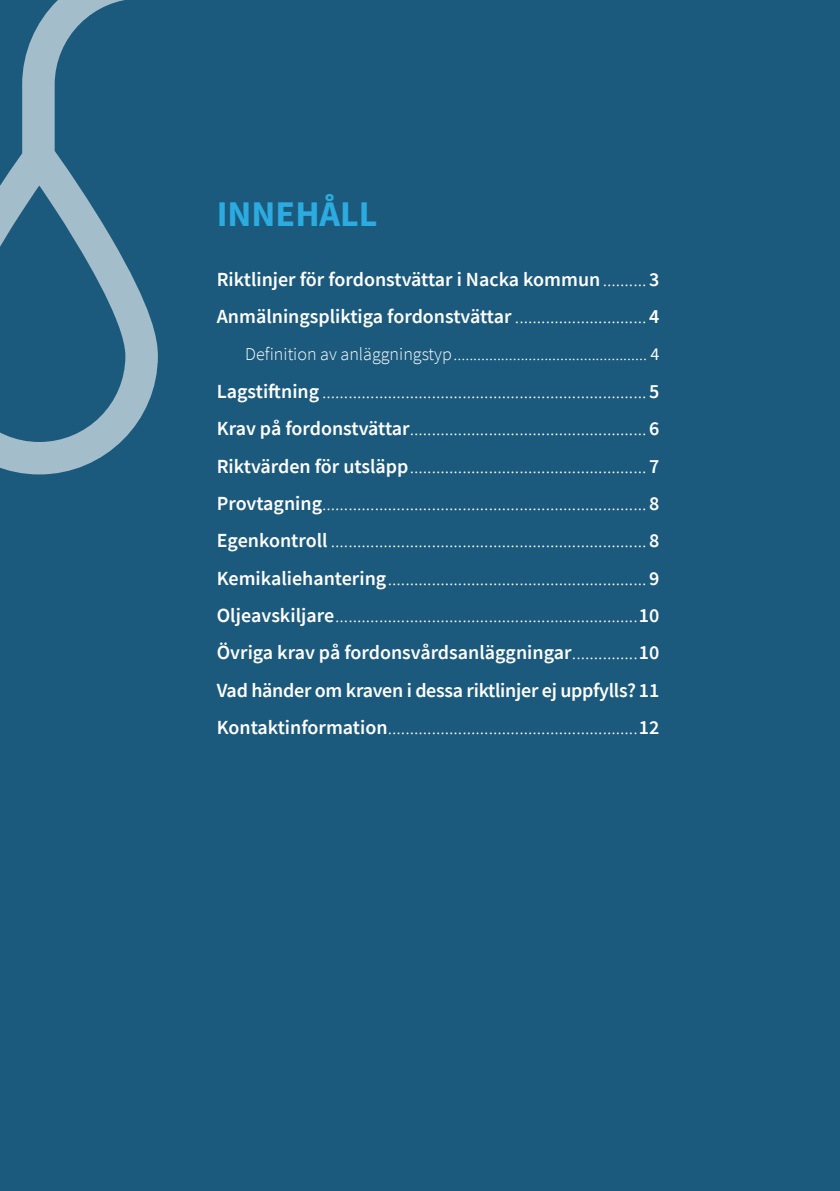
<style>
.page{position:relative;width:840px;height:1191px;background:#fff}
.page>*{position:absolute;margin:0;border:0;box-sizing:border-box;transform-origin:0 0}
.t1{font:700 36px "Source Sans Pro";color:#2cabe1}
.t2{font:300 20px/37.4px "Source Sans Pro";color:#fff;text-align:justify}
.t3{font:600 20px/37.4px "Source Sans Pro";color:#fff}
.t4{font:300 18px "Source Sans Pro";color:#fff}
.s1{font-weight:300}
.s2{font-weight:400}
.s3{font-weight:600}
</style>
<div class="page">
<div style="left:0;top:0;width:839px;height:1191px;background:#1b5a7d"></div>
<svg style="left:0;top:0;width:158px;height:474px"></svg>
<h1 class="t1" style="left:217px;top:190px;width:162px">INNEHÅLL</h1>
<p class="t3" style="left:217px;top:260px;width:444px">Riktlinjer för fordonstvättar i Nacka kommun<span class="s1">..........</span>3<br>Anmälningspliktiga fordonstvättar <span class="s1">..............................</span>4</p>
<p class="t4" style="left:245px;top:343px;width:415px">Definition av anläggningstyp................................................. <span class="s2">4</span></p>
<p class="t2" style="left:217px;top:372px;width:443px"><span class="s3">Lagstiftning</span> ..........................................................................<span class="s3">5<br>Krav på fordonstvättar</span>......................................................<span class="s3">6<br>Riktvärden för utsläpp</span>......................................................<span class="s3">7<br>Provtagning</span>..........................................................................<span class="s3">8<br>Egenkontroll</span> ........................................................................<span class="s3">8<br>Kemikaliehantering</span>...........................................................<span class="s3">9<br>Oljeavskiljare</span>.....................................................................<span class="s3">10<br>Övriga krav på fordonsvårdsanläggningar</span>...............<span class="s3">10<br>Vad händer om kraven i dessa riktlinjer ej uppfylls? 11<br>Kontaktinformation</span>.........................................................<span class="s3">12</span></p>
</div>
